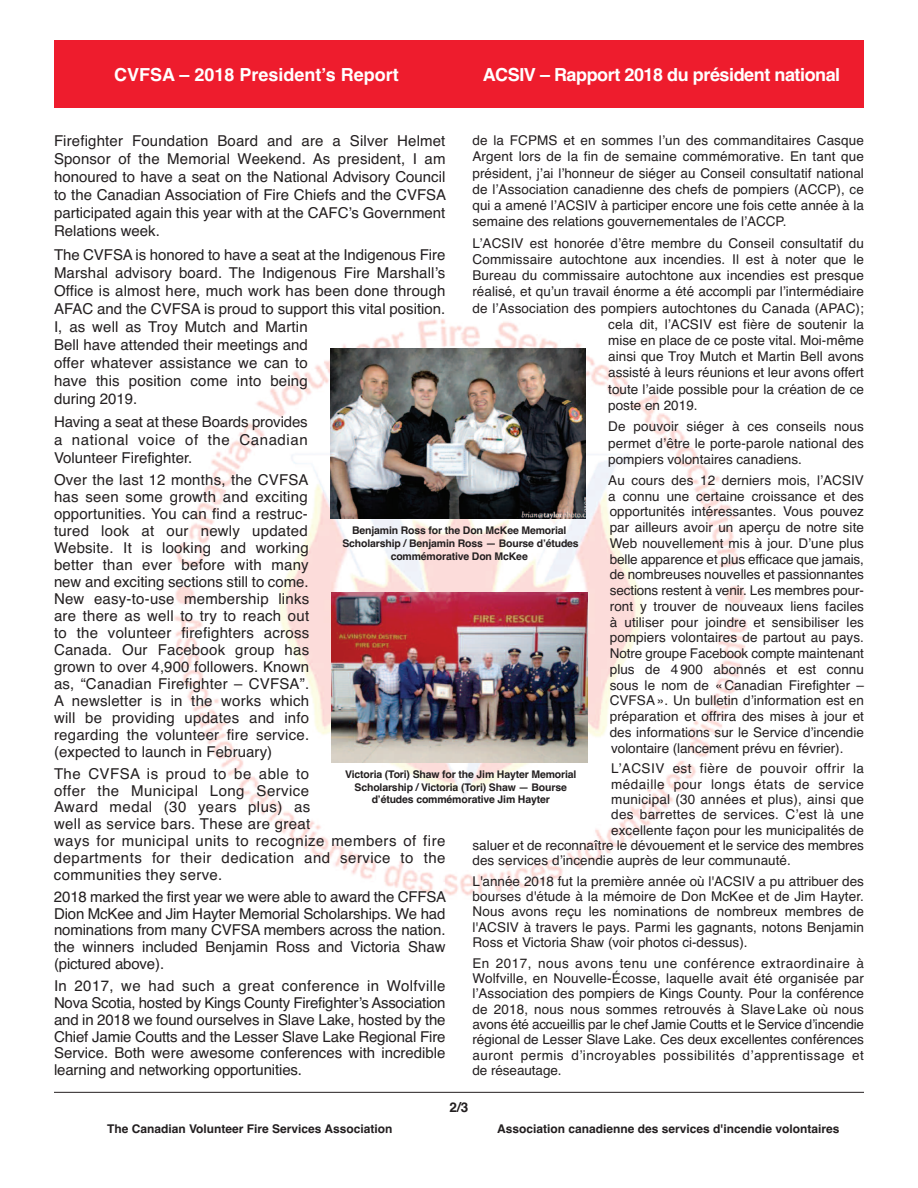
<style>
.page{position:relative;width:918px;height:1188px;background:#fff}
.page>*{position:absolute;margin:0;border:0;box-sizing:border-box;transform-origin:0 0}
.t1{font:700 18px "Helvetica";letter-spacing:-.025em;color:#fff}
.t2{font:700 18px "Helvetica";color:#fff}
.t3{font:15px/17px "Helvetica";letter-spacing:.01em;color:#231f20;text-align:justify}
.t4{font:15px/16.8px "Helvetica";letter-spacing:.03em;color:#231f20}
.t5{font:13.5px/15.8px "Helvetica";letter-spacing:.005em;color:#231f20;text-align:justify}
.t6{font:13.5px "Helvetica";letter-spacing:.035em;color:#231f20}
.t7{font:700 13.5px "Helvetica";color:#231f20}
.t8{font:700 12px "Helvetica";color:#231f20}
.t9{font:700 10.5px/12.6px "Helvetica";letter-spacing:-.015em;color:#231f20;text-align:center}
</style>
<div class="page">
<img style="left:54px;top:319px;width:810px;height:773px">
<div style="left:54px;top:40px;width:810px;height:68px;background:#ee1c2d"></div>
<hr style="left:54px;top:1092px;width:810px;height:1px;background:#231f20">
<img style="left:330px;top:349px;width:256px;height:169px">
<img style="left:332px;top:592px;width:255px;height:170px">
<h1 class="t2" style="left:114px;top:64px;width:286px">CVFSA – 2018 President’s Report</h1>
<h1 class="t1" style="left:483px;top:64px;width:359px">ACSIV – Rapport 2018 du président national</h1>
<p class="t5" style="left:472px;top:132px;width:393px;line-height:16.2px">de la FCPMS et en sommes l’un des commanditaires Casque Argent lors de la fin de semaine commémorative. En tant que président, j’ai l’honneur de siéger au Conseil consultatif national de l’Association canadienne des chefs de pompiers (ACCP), ce qui a amené l’ACSIV à participer encore une fois cette année à la semaine des relations gouvernementales de l’ACCP.</p>
<p class="t5" style="left:473px;top:235px;width:393px">L’ACSIV est honorée d’être membre du Conseil consultatif du</p>
<p class="t5" style="left:473px;top:251px;width:393px">Commissaire autochtone aux incendies. Il est à noter que le</p>
<p class="t5" style="left:472px;top:268px;width:393px">Bureau du commissaire autochtone aux incendies est presque</p>
<p class="t5" style="left:472px;top:284px;width:393px">réalisé, et qu’un travail énorme a été accompli par l’intermédiaire</p>
<p class="t5" style="left:472px;top:300px;width:393px">de l’Association des pompiers autochtones du Canada (APAC);</p>
<p class="t5" style="left:608px;top:316px;width:257px">cela dit, l’ACSIV est fière de soutenir la</p>
<p class="t5" style="left:608px;top:332px;width:257px">mise en place de ce poste vital. Moi-même</p>
<p class="t5" style="left:608px;top:349px;width:257px">ainsi que Troy Mutch et Martin Bell avons</p>
<p class="t5" style="left:608px;top:365px;width:257px">assisté à leurs réunions et leur avons offert</p>
<p class="t5" style="left:608px;top:381px;width:257px">toute l’aide possible pour la création de ce</p>
<p class="t5" style="left:608px;top:397px;width:91px">poste en 2019.</p>
<p class="t5" style="left:608px;top:419px;width:257px;line-height:16.2px">De pouvoir siéger à ces conseils nous permet d’être le porte-parole national des pompiers volontaires canadiens.</p>
<p class="t5" style="left:608px;top:472px;width:257px">Au cours des 12 derniers mois, l’ACSIV a connu une certaine croissance et des opportunités intéressantes. Vous pouvez par ailleurs avoir un aperçu de notre site Web nouvellement mis à jour. D’une plus belle apparence et plus efficace que jamais, de nombreuses nouvelles et passionnantes sections restent à venir. Les membres pour&shy;ront y trouver de nouveaux liens faciles à utiliser pour joindre et sensibiliser les pompiers volontaires de partout au pays.<br>Notre groupe Facebook compte maintenant plus de 4 900 abonnés et est connu sous le nom de «Canadian Firefighter – CVFSA». Un bulletin d’information est en préparation et offrira des mises à jour et des informations sur le Service d’incendie volontaire (lancement prévu en février).</p>
<p class="t6" style="left:611px;top:761px;width:254px">L’ACSIV est fière de pouvoir offrir la</p>
<p class="t6" style="left:611px;top:776px;width:254px">médaille pour longs états de service</p>
<p class="t5" style="left:611px;top:791px;width:254px">municipal (30 années et plus), ainsi que</p>
<p class="t5" style="left:611px;top:807px;width:254px">des barrettes de services. C’est là une</p>
<p class="t5" style="left:611px;top:822px;width:254px">excellente façon pour les municipalités de</p>
<p class="t5" style="left:473px;top:837px;width:393px">saluer et de reconnaître le dévouement et le service des membres</p>
<p class="t5" style="left:473px;top:853px;width:320px">des services d’incendie auprès de leur communauté.</p>
<p class="t5" style="left:473px;top:874px;width:393px;line-height:15.3px">L'année 2018 fut la première année où l'ACSIV a pu attribuer des bourses d'étude à la mémoire de Don McKee et de Jim Hayter.<br>Nous avons reçu les nominations de nombreux membres de l'ACSIV à travers le pays. Parmi les gagnants, notons Benjamin Ross et Victoria Shaw (voir photos ci-dessus).</p>
<p class="t5" style="left:472px;top:955px;width:393px;line-height:15.3px">En 2017, nous avons tenu une conférence extraordinaire à Wolfville, en Nouvelle-Écosse, laquelle avait été organisée par l’Association des pompiers de Kings County. Pour la conférence de 2018, nous nous sommes retrouvés à Slave Lake où nous avons été accueillis par le chef Jamie Coutts et le Service d’incendie régional de Lesser Slave Lake. Ces deux excellentes conférences auront permis d’incroyables possibilités d’apprentissage et de réseautage.</p>
<p class="t3" style="left:54px;top:132px;width:394px;line-height:18px">Firefighter Foundation Board and are a Silver Helmet Sponsor of the Memorial Weekend. As president, I am honoured to have a seat on the National Advisory Council to the Canadian Association of Fire Chiefs and the CVFSA participated again this year with at the CAFC’s Government Relations week.</p>
<p class="t3" style="left:54px;top:245px;width:393px;line-height:18px;text-align:left">The CVFSA is honored to have a seat at the Indigenous Fire Marshal advisory board. The Indigenous Fire Marshall’s Office is almost here, much work has been done through AFAC and the CVFSA is proud to support this vital position.<br>I, as well as Troy Mutch and Martin<br>Bell have attended their meetings and<br>offer whatever assistance we can to<br>have this position come into being<br>during 2019.</p>
<p class="t3" style="left:54px;top:413px;width:255px;line-height:18px">Having a seat at these Boards provides a national voice of the Canadian Volunteer Firefighter.</p>
<p class="t3" style="left:54px;top:472px;width:257px">Over the last 12 months, the CVFSA has seen some growth and exciting opportunities. You can find a restruc&shy;tured look at our newly updated Website. It is looking and working better than ever before with many new and exciting sections still to come.<br>New easy-to-use membership links are there as well to try to reach out to the volunteer firefighters across Canada. Our Facebook group has grown to over 4,900 followers. Known as, “Canadian Firefighter – CVFSA”.<br>A newsletter is in the works which will be providing updates and info regarding the volunteer fire service. (expected to launch in February)</p>
<p class="t4" style="left:54px;top:765px;width:393px">The CVFSA is proud to be able to<br>offer the Municipal Long Service<br>Award medal (30 years plus) as<br>well as service bars. These are great<br>ways for municipal units to recognize members of fire departments for their dedication and service to the communities they serve.</p>
<p class="t3" style="left:54px;top:888px;width:394px">2018 marked the first year we were able to award the CFFSA Dion McKee and Jim Hayter Memorial Scholarships. We had nominations from many CVFSA members across the nation. the winners included Benjamin Ross and Victoria Shaw (pictured above).</p>
<p class="t3" style="left:54px;top:978px;width:393px">In 2017, we had such a great conference in Wolfville Nova Scotia, hosted by Kings County Firefighter’s Association and in 2018 we found ourselves in Slave Lake, hosted by the Chief Jamie Coutts and the Lesser Slave Lake Regional Fire Service. Both were awesome conferences with incredible learning and networking opportunities.</p>
<p class="t9" style="left:342px;top:524px;width:238px">Benjamin Ross for the Don McKee Memorial<br>Scholarship / Benjamin Ross — Bourse d’études commémorative Don McKee</p>
<p class="t9" style="left:345px;top:768px;width:233px">Victoria (Tori) Shaw for the Jim Hayter Memorial<br>Scholarship / Victoria (Tori) Shaw — Bourse d’études commémorative Jim Hayter</p>
<p class="t7" style="left:450px;top:1100px;width:20px">2/3</p>
<p class="t8" style="left:107px;top:1121px;width:287px">The Canadian Volunteer Fire Services Association</p>
<p class="t8" style="left:497px;top:1121px;width:344px">Association canadienne des services d'incendie volontaires</p>
</div>
